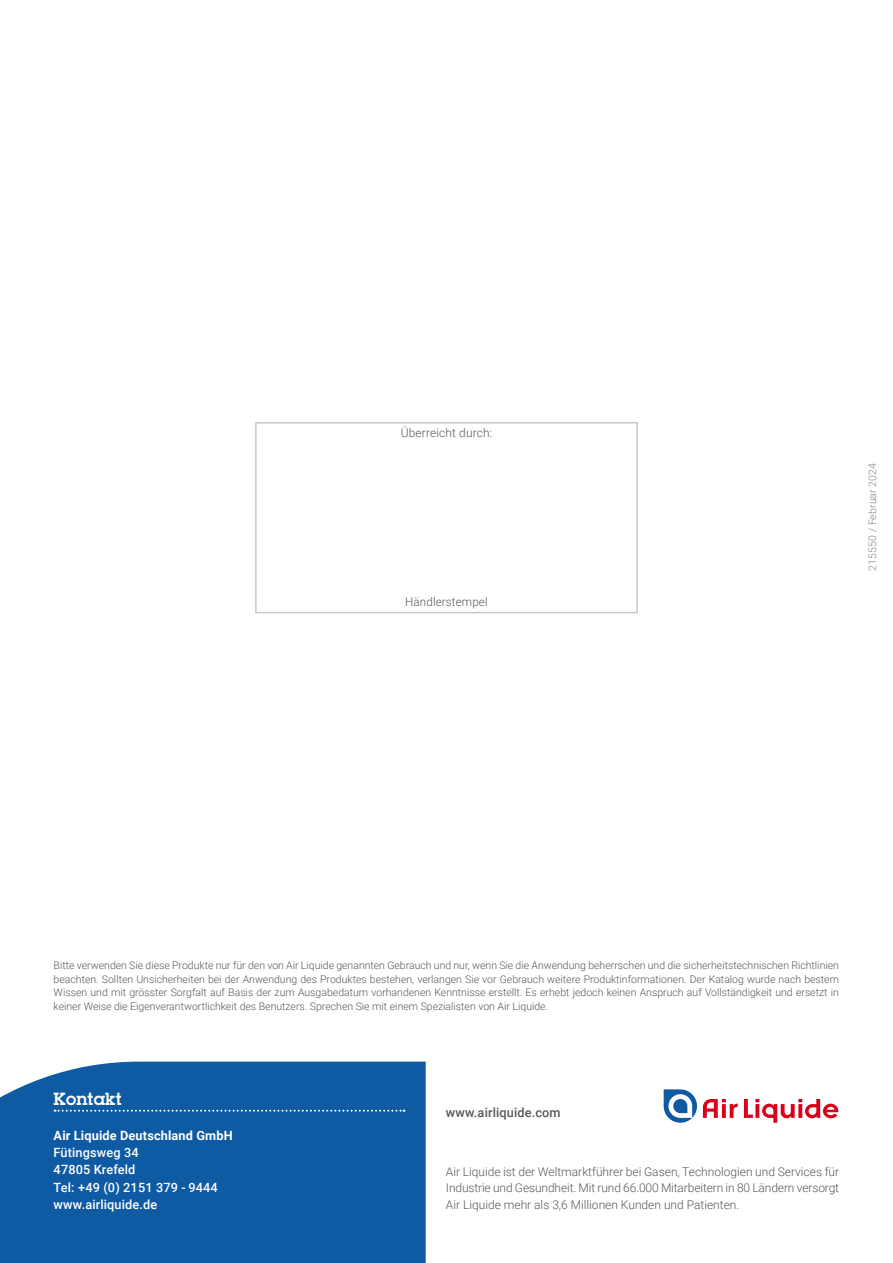
<style>
.page{position:relative;width:893px;height:1263px;background:#fff}
.page>*{position:absolute;margin:0;border:0;box-sizing:border-box;transform-origin:0 0}
.t1{font:600 17.25px "Lubalin Graph Std";letter-spacing:.01em;color:#fff}
.t2{font:500 12.75px/17.2px "Roboto";letter-spacing:.01em;color:#fff}
.t3{font:700 12.75px "Roboto";letter-spacing:.01em;color:#fff}
.t4{font:500 12.75px "Roboto";letter-spacing:.01em;color:#58585a}
.t5{font:300 12px/16.5px "Roboto";color:#58585a;text-align:justify}
.t6{font:300 10.5px/13.5px "Roboto";color:#58585a;text-align:justify}
.t7{font:300 10.5px "Roboto";letter-spacing:.01em;color:#888581}
</style>
<div class="page">
<div style="left:0;top:1061px;width:426px;height:202px;background:#0f5ba3"></div>
<svg style="left:55px;top:1110px;width:349px;height:2px"></svg>
<svg style="left:664px;top:1089px;width:33px;height:34px"></svg>
<svg style="left:703px;top:1099px;width:35px;height:19px"></svg>
<svg style="left:744px;top:1099px;width:94px;height:24px"></svg>
<div style="left:255px;top:422px;width:383px;height:191px;border:2px solid #c6c7c8"></div>
<p class="t5" style="left:401px;top:424px;width:93px">Überreicht durch:</p>
<p class="t5" style="left:405px;top:593px;width:84px">Händlerstempel</p>
<p class="t7" style="left:865px;top:571px;width:109px;rotate:-90deg">215550 / Februar 2024</p>
<p class="t6" style="left:54px;top:958px;width:787px">Bitte verwenden Sie diese Produkte nur für den von Air Liquide genannten Gebrauch und nur, wenn Sie die Anwendung beherrschen und die sicherheitstechnischen Richtlinien beachten. Sollten Unsicherheiten bei der Anwendung des Produktes bestehen, verlangen Sie vor Gebrauch weitere Produktinformationen. Der Katalog wurde nach bestem Wissen und mit grösster Sorgfalt auf Basis der zum Ausgabedatum vorhandenen Kenntnisse erstellt. Es erhebt jedoch keinen Anspruch auf Vollständigkeit und ersetzt in keiner Weise die Eigenverantwortlichkeit des Benutzers. Sprechen Sie mit einem Spezialisten von Air Liquide.</p>
<h1 class="t1" style="left:54px;top:1088px;width:69px">Kontakt</h1>
<p class="t3" style="left:54px;top:1126px;width:181px">Air Liquide Deutschland GmbH</p>
<p class="t2" style="left:54px;top:1143px;width:166px">Fütingsweg 34<br>47805 Krefeld<br>Tel: +49 (0) 2151 379 - 9444 www.airliquide.de</p>
<p class="t4" style="left:446px;top:1104px;width:116px">www.airliquide.com</p>
<p class="t5" style="left:446px;top:1163px;width:395px">Air Liquide ist der Weltmarktführer bei Gasen, Technologien und Services für Industrie und Gesundheit. Mit rund 66.000 Mitarbeitern in 80 Ländern versorgt Air Liquide mehr als 3,6 Millionen Kunden und Patienten.</p>
</div>
